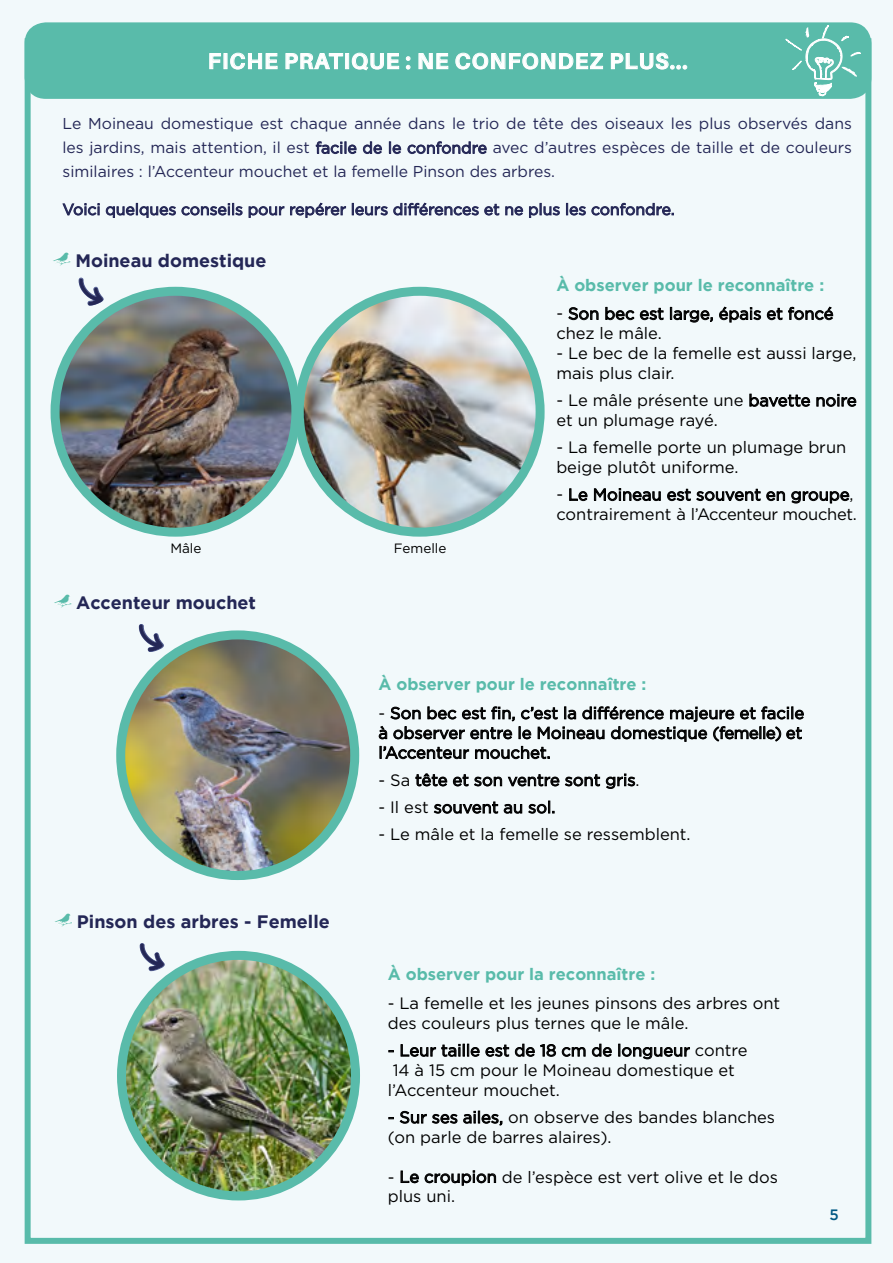
<style>
.page{position:relative;width:893px;height:1263px;background:#f2f9fb}
.page>*{position:absolute;margin:0;border:0;box-sizing:border-box;transform-origin:0 0}
.t1{font:700 22.05px "Aileron";letter-spacing:.05em;color:#fff}
.t2{font:700 18px "Gotham";color:#242756}
.t3{font:16.5px/19.8px "Gotham";color:#000}
.t4{font:700 16.5px "Gotham";color:#59bbaa}
.t5{font:15.75px/24px "Gotham";color:#242756;text-align:justify}
.t6{font:500 15px "Gotham";color:#005884}
.t7{font:13.5px "Gotham";color:#000}
</style>
<div class="page">
<svg style="left:316px;top:141px;width:41px;height:13px"></svg>
<svg style="left:363px;top:141px;width:19px;height:13px"></svg>
<svg style="left:389px;top:142px;width:12px;height:12px"></svg>
<svg style="left:407px;top:141px;width:80px;height:13px"></svg>
<svg style="left:62px;top:203px;width:38px;height:13px"></svg>
<svg style="left:106px;top:202px;width:240px;height:16px"></svg>
<svg style="left:352px;top:202px;width:171px;height:14px"></svg>
<svg style="left:529px;top:203px;width:31px;height:15px"></svg>
<svg style="left:566px;top:203px;width:108px;height:13px"></svg>
<svg style="left:53px;top:252px;width:18px;height:13px"></svg>
<svg style="left:54px;top:594px;width:17px;height:13px"></svg>
<img style="left:121px;top:637px;width:234px;height:238px">
<div style="left:116px;top:630px;width:243px;height:250px;border:9px solid #59bbaa;border-radius:50%"></div>
<img style="left:55px;top:291px;width:241px;height:241px;border-radius:120px">
<div style="left:51px;top:287px;width:249px;height:250px;border:9px solid #59bbaa;border-radius:50%"></div>
<img style="left:299px;top:291px;width:238px;height:236px">
<div style="left:295px;top:287px;width:250px;height:250px;border:9px solid #59bbaa;border-radius:50%"></div>
<svg style="left:568px;top:307px;width:31px;height:13px"></svg>
<svg style="left:605px;top:307px;width:59px;height:13px"></svg>
<svg style="left:670px;top:307px;width:43px;height:16px"></svg>
<svg style="left:719px;top:306px;width:42px;height:17px"></svg>
<svg style="left:767px;top:306px;width:66px;height:14px"></svg>
<svg style="left:749px;top:393px;width:61px;height:14px"></svg>
<svg style="left:816px;top:394px;width:41px;height:13px"></svg>
<svg style="left:569px;top:488px;width:19px;height:13px"></svg>
<svg style="left:594px;top:488px;width:67px;height:13px"></svg>
<svg style="left:667px;top:488px;width:118px;height:13px"></svg>
<svg style="left:791px;top:491px;width:59px;height:13px"></svg>
<svg style="left:378px;top:706px;width:426px;height:53px"></svg>
<svg style="left:415px;top:773px;width:32px;height:14px"></svg>
<svg style="left:453px;top:774px;width:147px;height:13px"></svg>
<svg style="left:606px;top:773px;width:29px;height:16px"></svg>
<svg style="left:433px;top:801px;width:89px;height:13px"></svg>
<svg style="left:528px;top:801px;width:26px;height:13px"></svg>
<div style="left:25px;top:38px;width:846px;height:1206px;border:6px solid #59bbaa"></div>
<img style="left:122px;top:955px;width:233px;height:241px">
<div style="left:117px;top:951px;width:243px;height:249px;border:9px solid #59bbaa;border-radius:50%"></div>
<svg style="left:55px;top:913px;width:17px;height:14px"></svg>
<svg style="left:400px;top:1044px;width:109px;height:13px"></svg>
<svg style="left:515px;top:1043px;width:71px;height:14px"></svg>
<svg style="left:592px;top:1043px;width:20px;height:14px"></svg>
<svg style="left:619px;top:1044px;width:71px;height:15px"></svg>
<svg style="left:399px;top:1111px;width:104px;height:15px"></svg>
<svg style="left:400px;top:1170px;width:96px;height:16px"></svg>
<div style="left:25px;top:22px;width:846px;height:77px;background:#59bbaa;border-radius:21px"></div>
<svg style="left:209px;top:53px;width:12px;height:16px"></svg>
<svg style="left:230px;top:53px;width:48px;height:16px"></svg>
<svg style="left:286px;top:53px;width:57px;height:16px"></svg>
<div style="left:345px;top:53px;width:4px;height:16px;border:1px solid #fff"></div>
<svg style="left:352px;top:52px;width:47px;height:18px"></svg>
<svg style="left:406px;top:56px;width:4px;height:13px"></svg>
<svg style="left:419px;top:53px;width:29px;height:16px"></svg>
<svg style="left:455px;top:53px;width:148px;height:16px"></svg>
<svg style="left:611px;top:52px;width:76px;height:17px"></svg>
<svg style="left:785px;top:25px;width:76px;height:71px"></svg>
<svg style="left:78px;top:278px;width:26px;height:28px"></svg>
<svg style="left:135px;top:624px;width:32px;height:30px"></svg>
<svg style="left:136px;top:943px;width:32px;height:30px"></svg>
<h1 class="t1" style="left:208px;top:49px;width:481px">FICHE PRATIQUE : NE CONFONDEZ PLUS...</h1>
<p class="t5" style="left:63px;top:111px;width:791px">Le Moineau domestique est chaque année dans le trio de tête des oiseaux les plus observés dans les jardins, mais attention, il est facile de le confondre avec d’autres espèces de taille et de couleurs similaires : l’Accenteur mouchet et la femelle Pinson des arbres.</p>
<p class="t5" style="left:63px;top:197px;width:614px">Voici quelques conseils pour repérer leurs différences et ne plus les confondre.</p>
<p class="t2" style="left:53px;top:250px;width:215px"><sup>l</sup> Moineau domestique</p>
<p class="t7" style="left:170px;top:539px;width:33px">Mâle</p>
<p class="t7" style="left:394px;top:539px;width:54px">Femelle</p>
<p class="t2" style="left:54px;top:592px;width:204px"><sup>l</sup> Accenteur mouchet</p>
<p class="t4" style="left:556px;top:275px;width:269px">À observer pour le reconnaître :</p>
<p class="t3" style="left:556px;top:303px;width:279px">- Son bec est large, épais et foncé chez le mâle.</p>
<p class="t3" style="left:556px;top:343px;width:302px">- Le bec de la femelle est aussi large, mais plus clair.</p>
<p class="t3" style="left:556px;top:390px;width:302px">- Le mâle présente une bavette noire et un plumage rayé.</p>
<p class="t3" style="left:556px;top:437px;width:291px">- La femelle porte un plumage brun beige plutôt uniforme.</p>
<p class="t3" style="left:556px;top:484px;width:302px">- Le Moineau est souvent en groupe, contrairement à l’Accenteur mouchet.</p>
<p class="t2" style="left:55px;top:912px;width:276px"><sup>l</sup> Pinson des arbres - Femelle</p>
<p class="t4" style="left:378px;top:675px;width:269px">À observer pour le reconnaître :</p>
<p class="t3" style="left:378px;top:703px;width:427px;text-align:justify">- Son bec est fin, c’est la différence majeure et facile à observer entre le Moineau domestique (femelle) et l’Accenteur mouchet.</p>
<p class="t3" style="left:378px;top:770px;width:263px">- Sa tête et son ventre sont gris.</p>
<p class="t3" style="left:378px;top:797px;width:178px">- Il est souvent au sol.</p>
<p class="t3" style="left:378px;top:824px;width:314px">- Le mâle et la femelle se ressemblent.</p>
<p class="t4" style="left:388px;top:965px;width:269px">À observer pour la reconnaître :</p>
<p class="t3" style="left:388px;top:993px;width:394px">- La femelle et les jeunes pinsons des arbres ont des couleurs plus ternes que le mâle.</p>
<p class="t3" style="left:388px;top:1040px;width:361px">- Leur taille est de 18 cm de longueur contre<br>14 à 15 cm pour le Moineau domestique et l’Accenteur mouchet.</p>
<p class="t3" style="left:388px;top:1107px;width:389px">- Sur ses ailes, on observe des bandes blanches (on parle de barres alaires).</p>
<p class="t3" style="left:388px;top:1166px;width:392px">- Le croupion de l’espèce est vert olive et le dos plus uni.</p>
<p class="t6" style="left:830px;top:1206px;width:11px">5</p>
</div>
